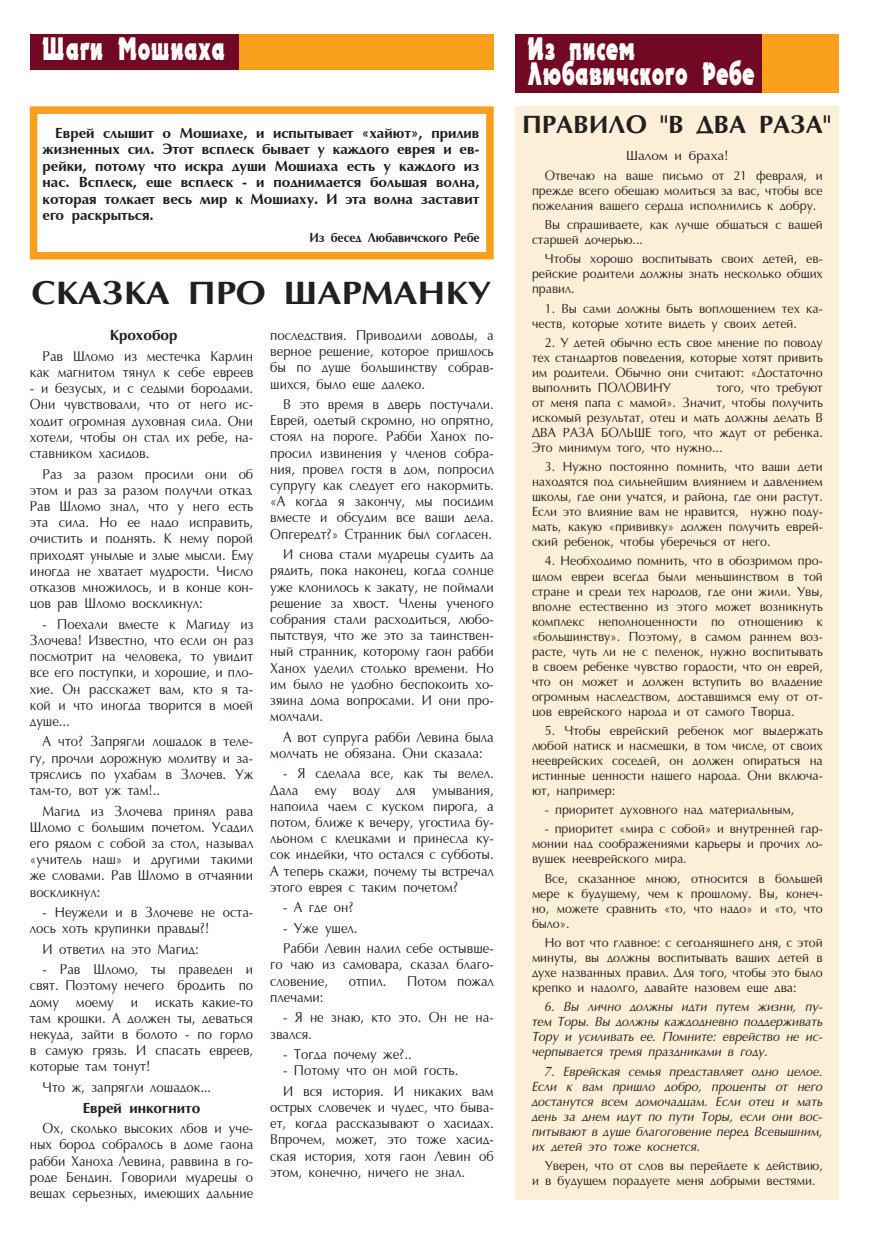
<style>
.page{position:relative;width:881px;height:1234px;background:#fff}
.page>*{position:absolute;margin:0;border:0;box-sizing:border-box;transform-origin:0 0}
.t1{font:700 33px "AG Opt Cyrillic";color:#231f20;scale:1.09 1}
.t2{font:31.5px/25.2px "Uk Electron";color:#fff;scale:.67 1}
.t3{font:700 25.5px "AG Opt Cyrillic";color:#231f20}
.t4{font:700 15px/16.5px "AG Optima Cyr";color:#231f20;text-align:justify}
.t5{font:700 15px "AG Opt Cyrillic";color:#231f20}
.t6{font:14.55px/16.2px "AG Opt Cyrillic Normal";color:#231f20;text-align:justify;scale:.9 1}
.t7{font:13.5px/15px "AG Opt Cyrillic Normal";color:#231f20;text-align:justify;scale:.92 1}
.t8{font:italic 13.5px/15px "AG Opt Cyrillic Normal";color:#231f20;text-align:justify;scale:.92 1}
.t9{font:13.5px/19.2px "AG Opt Cyrillic Normal";color:#231f20}
.t10{font:700 13.5px "AG Optima Cyr";color:#231f20;scale:.9 1}
</style>
<div class="page">
<div style="left:514px;top:34px;width:324px;height:58px;background:#f89f1c"></div>
<div style="left:514px;top:34px;width:247px;height:58px;background:#720924"></div>
<div style="left:30px;top:34px;width:463px;height:35px;background:#f89f1c"></div>
<div style="left:30px;top:34px;width:208px;height:35px;background:#720924"></div>
<div style="left:30px;top:106px;width:463px;height:153px;border:8px solid #f89f1c"></div>
<div style="left:514px;top:106px;width:324px;height:1093px;background:#feefd8"></div>
<h2 class="t2" style="left:43px;top:36px;width:275px">Шаги Мошиаха</h2>
<p class="t4" style="left:43px;top:125px;width:438px;text-indent:13px">Еврей слышит о Мошиахе, и испытывает «хайют», прилив жизненных сил. Этот всплеск бывает у каждого еврея и ев&shy;рейки, потому что искра души Мошиаха есть у каждого из нас. Всплеск, еще всплеск - и поднимается большая волна, которая толкает весь мир к Мошиаху. И эта волна заставит его раскрыться.</p>
<p class="t10" style="left:309px;top:230px;width:190px">Из бесед Любавичского Ребе</p>
<h1 class="t1" style="left:32px;top:275px;width:423px">СКАЗКА ПРО ШАРМАНКУ</h1>
<p class="t5" style="left:110px;top:327px;width:69px">Крохобор</p>
<p class="t6" style="left:30px;top:348px;width:250px;text-align:right">Рав Шломо из местечка Карлин как магнитом тянул к себе евреев</p>
<p class="t6" style="left:30px;top:381px;width:250px">- и безусых, и с седыми бородами.<br>Они чувствовали, что от него ис&shy;ходит огромная духовная сила. Они хотели, чтобы он стал их ребе, на&shy;ставником хасидов.</p>
<p class="t6" style="left:30px;top:466px;width:250px;text-indent:13px">Раз за разом просили они об этом и раз за разом получли отказ.<br>Рав Шломо знал, что у него есть эта сила. Но ее надо исправить, очистить и поднять. К нему порой приходят унылые и злые мысли. Ему иногда не хватает мудрости. Число отказов множилось, и в конце кон&shy;цов рав Шломо воскликнул:</p>
<p class="t6" style="left:30px;top:616px;width:250px;text-indent:13px">- Поехали вместе к Магиду из Злочева! Известно, что если он раз посмотрит на человека, то увидит все его поступки, и хорошие, и пло&shy;хие. Он расскажет вам, кто я та&shy;кой и что иногда творится в моей душе...</p>
<p class="t6" style="left:30px;top:733px;width:250px;text-indent:13px">А что? Запрягли лошадок в теле&shy;гу, прочли дорожную молитву и за&shy;тряслись по ухабам в Злочев. Уж там-то, вот уж там!..</p>
<p class="t6" style="left:30px;top:803px;width:250px;text-indent:13px">Магид из Злочева принял рава Шломо с большим почетом. Усадил его рядом с собой за стол, называл «учитель наш» и другими такими же словами. Рав Шломо в отчаянии воскликнул:</p>
<p class="t6" style="left:30px;top:904px;width:250px;text-indent:13px">- Неужели и в Злочеве не оста&shy;лось хоть крупинки правды?!</p>
<p class="t6" style="left:43px;top:941px;width:175px">И ответил на это Магид:</p>
<p class="t6" style="left:30px;top:961px;width:250px;text-indent:13px">- Рав Шломо, ты праведен и свят. Поэтому нечего бродить по дому моему и искать какие-то там крошки. А должен ты, деваться некуда, зайти в болото - по горло в самую грязь. И спасать евреев, которые там тонут!</p>
<p class="t6" style="left:43px;top:1079px;width:189px">Что ж, запрягли лошадок...</p>
<p class="t5" style="left:83px;top:1099px;width:119px">Еврей инкогнито</p>
<p class="t6" style="left:30px;top:1120px;width:250px;text-indent:13px">Ох, сколько высоких лбов и уче&shy;ных бород собралось в доме гаона рабби Ханоха Левина, раввина в го&shy;роде Бендин. Говорили мудрецы о вещах серьезных, имеющих дальние</p>
<p class="t6" style="left:270px;top:327px;width:250px">последствия. Приводили доводы, а верное решение, которое пришлось бы по душе большинству собрав&shy;шихся, было еще далеко.</p>
<p class="t6" style="left:270px;top:396px;width:250px;text-indent:13px">В это время в дверь постучали.<br>Еврей, одетый скромно, но опрятно, стоял на пороге. Рабби Ханох по&shy;просил извинения у членов собра&shy;ния, провел гостя в дом, попросил супругу как следует его накормить. «А когда я закончу, мы посидим вместе и обсудим все ваши дела.<br>Опгередт?» Странник был согласен.</p>
<p class="t6" style="left:270px;top:546px;width:250px;text-indent:13px">И снова стали мудрецы судить да рядить, пока наконец, когда солнце уже клонилось к закату, не поймали решение за хвост. Члены ученого собрания стали расходиться, любо&shy;пытствуя, что же это за таинствен&shy;ный странник, которому гаон рабби Ханох уделил столько времени. Но им было не удобно беспокоить хо&shy;зяина дома вопросами. И они про&shy;молчали.</p>
<p class="t6" style="left:270px;top:729px;width:250px;text-indent:13px">А вот супруга рабби Левина была молчать не обязана. Они сказала:</p>
<p class="t6" style="left:270px;top:765px;width:250px;text-indent:13px">- Я сделала все, как ты велел.<br>Дала ему воду для умывания, напоила чаем с куском пирога, а потом, ближе к вечеру, угостила бу&shy;льоном с клецками и принесла ку&shy;сок индейки, что остался с субботы.<br>А теперь скажи, почему ты встречал этого еврея с таким почетом?</p>
<p class="t6" style="left:283px;top:899px;width:80px">- А где он?</p>
<p class="t6" style="left:283px;top:918px;width:235px;line-height:20.4px">- Уже ушел.<br>Рабби Левин налил себе остывше-</p>
<p class="t6" style="left:270px;top:956px;width:250px">го чаю из самовара, сказал благо&shy;словение,</p>
<p class="t6" style="left:349px;top:973px;width:43px">отпил.</p>
<p class="t6" style="left:407px;top:973px;width:98px">Потом пожал</p>
<p class="t6" style="left:270px;top:989px;width:61px">плечами:</p>
<p class="t6" style="left:270px;top:1009px;width:250px;text-indent:13px">- Я не знаю, кто это. Он не на&shy;звался.</p>
<p class="t6" style="left:283px;top:1046px;width:144px">- Тогда почему же?..</p>
<p class="t6" style="left:283px;top:1060px;width:235px;line-height:20.4px">- Потому что он мой гость.<br>И вся история. И никаких вам</p>
<p class="t6" style="left:270px;top:1099px;width:250px">острых словечек и чудес, что быва&shy;ет, когда рассказывают о хасидах.<br>Впрочем, может, это тоже хасид&shy;ская история, хотя гаон Левин об этом, конечно, ничего не знал.</p>
<h2 class="t2" style="left:527px;top:36px;width:341px">Из писем<br>Любавичского Ребе</h2>
<h3 class="t3" style="left:522px;top:110px;width:310px">ПРАВИЛО "В ДВА РАЗА"</h3>
<p class="t9" style="left:544px;top:147px;width:279px;text-indent:81px">Шалом и браха!<br>Отвечаю на ваше письмо от 21 февраля, и</p>
<p class="t7" style="left:531px;top:183px;width:317px">прежде всего обещаю молиться за вас, чтобы все пожелания вашего сердца исполнились к добру.</p>
<p class="t7" style="left:531px;top:217px;width:317px;text-indent:13px">Вы спрашиваете, как лучше общаться с вашей старшей дочерью...</p>
<p class="t7" style="left:531px;top:252px;width:317px;text-indent:13px">Чтобы хорошо воспитывать своих детей, ев&shy;рейские родители должны знать несколько общих правил.</p>
<p class="t7" style="left:531px;top:301px;width:317px;text-indent:13px">1. Вы сами должны быть воплощением тех ка&shy;честв, которые хотите видеть у своих детей.</p>
<p class="t7" style="left:531px;top:335px;width:317px;text-indent:13px">2. У детей обычно есть свое мнение по поводу тех стандартов поведения, которые хотят привить им родители. Обычно они считают: «Достаточно выполнить ПОЛОВИНУ</p>
<p class="t7" style="left:531px;top:380px;width:317px;text-indent:184px">того, что требуют от меня папа с мамой». Значит, чтобы получить искомый результат, отец и мать должны делать В ДВА РАЗА БОЛЬШЕ того, что ждут от ребенка.<br>Это минимум того, что нужно...</p>
<p class="t7" style="left:531px;top:459px;width:317px;text-indent:13px">3. Нужно постоянно помнить, что ваши дети находятся под сильнейшим влиянием и давлением школы, где они учатся, и района, где они растут.<br>Если это влияние вам не нравится, нужно поду&shy;мать, какую «прививку» должен получить еврей&shy;ский ребенок, чтобы уберечься от него.</p>
<p class="t7" style="left:531px;top:554px;width:317px;text-indent:13px">4. Необходимо помнить, что в обозримом про&shy;шлом евреи всегда были меньшинством в той стране и среди тех народов, где они жили. Увы, вполне естественно из этого может возникнуть комплекс неполноценности по отношению к «большинству». Поэтому, в самом раннем воз&shy;расте, чуть ли не с пеленок, нужно воспитывать в своем ребенке чувство гордости, что он еврей, что он может и должен вступить во владение огромным наследством, доставшимся ему от от&shy;цов еврейского народа и от самого Творца.</p>
<p class="t7" style="left:531px;top:723px;width:317px;text-indent:13px">5. Чтобы еврейский ребенок мог выдержать любой натиск и насмешки, в том числе, от своих нееврейских соседей, он должен опираться на истинные ценности нашего народа. Они включа&shy;ют, например:</p>
<p class="t7" style="left:544px;top:802px;width:272px">- приоритет духовного над материальным,</p>
<p class="t7" style="left:531px;top:821px;width:317px;text-indent:13px">- приоритет «мира с собой» и внутренней гар&shy;монии над соображениями карьеры и прочих ло&shy;вушек нееврейского мира.</p>
<p class="t7" style="left:531px;top:871px;width:317px;text-indent:13px">Все, сказанное мною, относится в большей мере к будущему, чем к прошлому. Вы, конеч&shy;но, можете сравнить «то, что надо» и «то, что было».</p>
<p class="t7" style="left:531px;top:935px;width:317px;text-indent:13px">Но вот что главное: с сегодняшнего дня, с этой минуты, вы должны воспитывать ваших детей в духе названных правил. Для того, чтобы это было крепко и надолго, давайте назовем еще два:</p>
<p class="t8" style="left:531px;top:999px;width:317px;text-indent:13px">6. Вы лично должны идти путем жизни, пу&shy;тем Торы. Вы должны каждодневно поддерживать Тору и усиливать ее. Помните: еврейство не ис&shy;черпывается тремя праздниками в году.</p>
<p class="t8" style="left:531px;top:1063px;width:317px;text-indent:13px">7. Еврейская семья представляет одно целое.<br>Если к вам пришло добро, проценты от него достанутся всем домочадцам. Если отец и мать день за днем идут по пути Торы, если они вос&shy;питывают в душе благоговение перед Всевышним, их детей это тоже коснется.</p>
<p class="t7" style="left:531px;top:1158px;width:317px;text-indent:13px">Уверен, что от слов вы перейдете к действию, и в будущем порадуете меня добрыми вестями.</p>
</div>
